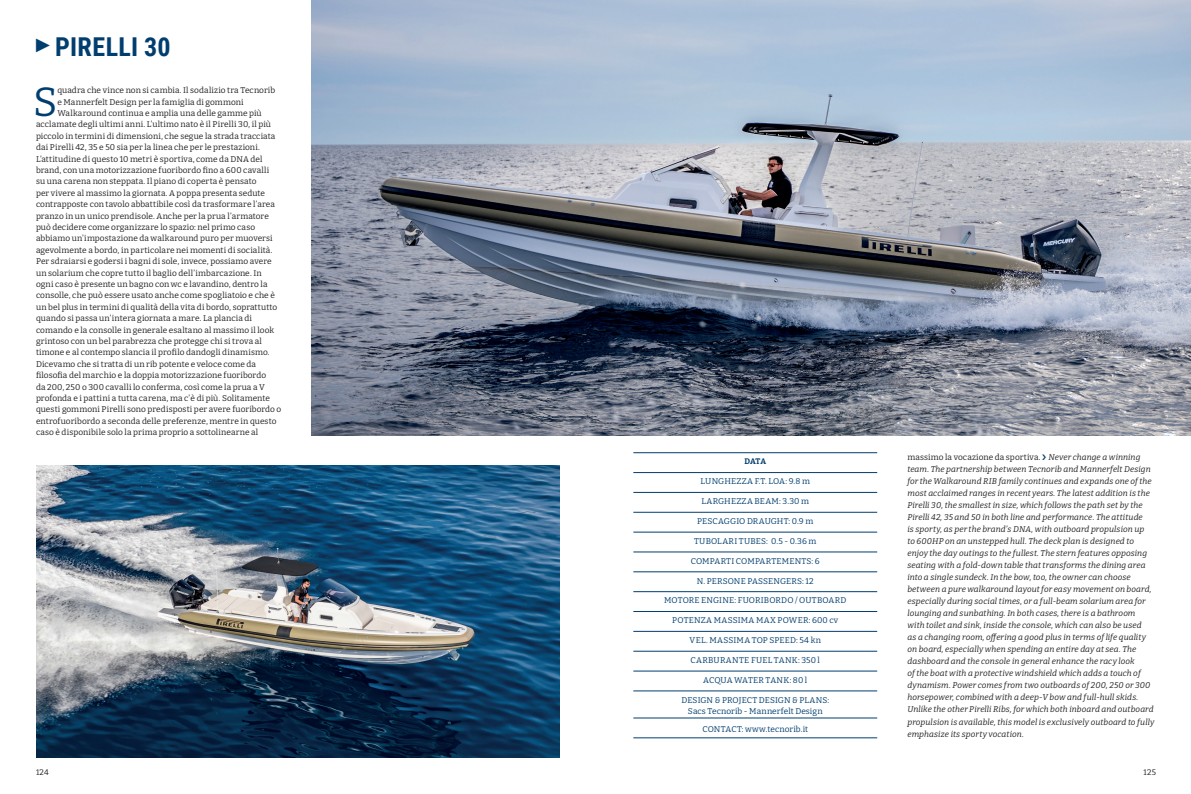
<style>
.page{position:relative;width:1191px;height:794px;background:#fff}
.page>*{position:absolute;margin:0;border:0;box-sizing:border-box;transform-origin:0 0}
.t1{font:40.7px "Bitter";color:#003e6f}
.t2{font:700 26px "Roboto Condensed";letter-spacing:.015em;color:#003e6f}
.t3{font:8.3px "Bitter";letter-spacing:.01em;color:#231f20}
.t4{font:italic 8.3px/12px "Bitter";letter-spacing:.01em;color:#231f20}
.t5{font:8.3px/11.3px "Bitter";letter-spacing:.015em;color:#003e6f;text-align:center}
.t6{font:8.3px "Bitter";letter-spacing:.035em;color:#003e6f}
.t7{font:8px "Bitter";letter-spacing:.04em;color:#231f20}
.t8{font:700 8px "Bitter";color:#003e6f}
.s1{font-style:normal}
</style>
<div class="page">
<hr style="left:633px;top:452px;width:244px;height:1px;background:#003e6f">
<hr style="left:633px;top:472px;width:244px;height:1px;background:#003e6f">
<hr style="left:633px;top:492px;width:244px;height:1px;background:#003e6f">
<hr style="left:633px;top:512px;width:244px;height:1px;background:#003e6f">
<hr style="left:633px;top:532px;width:244px;height:1px;background:#003e6f">
<hr style="left:633px;top:552px;width:244px;height:1px;background:#003e6f">
<hr style="left:633px;top:571px;width:244px;height:1px;background:#003e6f">
<hr style="left:633px;top:591px;width:244px;height:1px;background:#003e6f">
<hr style="left:633px;top:611px;width:244px;height:1px;background:#003e6f">
<hr style="left:633px;top:631px;width:244px;height:1px;background:#003e6f">
<hr style="left:633px;top:651px;width:244px;height:1px;background:#003e6f">
<hr style="left:633px;top:671px;width:244px;height:1px;background:#003e6f">
<hr style="left:633px;top:690px;width:244px;height:1px;background:#003e6f">
<hr style="left:633px;top:718px;width:244px;height:1px;background:#003e6f">
<hr style="left:633px;top:737px;width:244px;height:1px;background:#003e6f">
<img style="left:312px;top:0;width:879px;height:435px">
<img style="left:36px;top:465px;width:523px;height:292px">
<h2 class="t2" style="left:36px;top:28px;width:136px"><sup>►</sup> PIRELLI 30</h2>
<h1 class="t1" style="left:33px;top:76px;width:26px">S</h1>
<p class="t3" style="left:57px;top:85px;width:219px">quadra che vince non si cambia. Il sodalizio tra Tecnorib</p>
<p class="t3" style="left:57px;top:97px;width:188px">e Mannerfelt Design per la famiglia di gommoni</p>
<p class="t3" style="left:57px;top:108px;width:206px">Walkaround continua e amplia una delle gamme più</p>
<p class="t3" style="left:36px;top:119px;width:236px">acclamate degli ultimi anni. L’ultimo nato è il Pirelli 30, il più</p>
<p class="t3" style="left:36px;top:131px;width:241px">piccolo in termini di dimensioni, che segue la strada tracciata</p>
<p class="t3" style="left:36px;top:142px;width:225px">dai Pirelli 42, 35 e 50 sia per la linea che per le prestazioni.</p>
<p class="t3" style="left:36px;top:153px;width:228px">L’attitudine di questo 10 metri è sportiva, come da DNA del</p>
<p class="t3" style="left:36px;top:165px;width:235px">brand, con una motorizzazione fuoribordo fino a 600 cavalli</p>
<p class="t3" style="left:36px;top:176px;width:222px">su una carena non steppata. Il piano di coperta è pensato</p>
<p class="t3" style="left:36px;top:188px;width:231px">per vivere al massimo la giornata. A poppa presenta sedute</p>
<p class="t3" style="left:36px;top:199px;width:240px">contrapposte con tavolo abbattibile così da trasformare l’area</p>
<p class="t3" style="left:36px;top:210px;width:234px">pranzo in un unico prendisole. Anche per la prua l’armatore</p>
<p class="t3" style="left:36px;top:222px;width:221px">può decidere come organizzare lo spazio: nel primo caso</p>
<p class="t3" style="left:36px;top:233px;width:238px">abbiamo un’impostazione da walkaround puro per muoversi</p>
<p class="t3" style="left:36px;top:245px;width:238px">agevolmente a bordo, in particolare nei momenti di socialità.</p>
<p class="t3" style="left:36px;top:256px;width:237px">Per sdraiarsi e godersi i bagni di sole, invece, possiamo avere</p>
<p class="t3" style="left:36px;top:267px;width:227px">un solarium che copre tutto il baglio dell’imbarcazione. In</p>
<p class="t3" style="left:36px;top:279px;width:233px">ogni caso è presente un bagno con wc e lavandino, dentro la</p>
<p class="t3" style="left:36px;top:290px;width:240px">consolle, che può essere usato anche come spogliatoio e che è</p>
<p class="t3" style="left:36px;top:302px;width:243px">un bel plus in termini di qualità della vita di bordo, soprattutto</p>
<p class="t3" style="left:36px;top:313px;width:218px">quando si passa un’intera giornata a mare. La plancia di</p>
<p class="t3" style="left:36px;top:324px;width:240px">comando e la consolle in generale esaltano al massimo il look</p>
<p class="t3" style="left:36px;top:336px;width:227px">grintoso con un bel parabrezza che protegge chi si trova al</p>
<p class="t3" style="left:36px;top:347px;width:235px">timone e al contempo slancia il profilo dandogli dinamismo.</p>
<p class="t3" style="left:36px;top:359px;width:222px">Dicevamo che si tratta di un rib potente e veloce come da</p>
<p class="t3" style="left:36px;top:370px;width:232px">filosofia del marchio e la doppia motorizzazione fuoribordo</p>
<p class="t3" style="left:36px;top:381px;width:230px">da 200, 250 o 300 cavalli lo conferma, così come la prua a V</p>
<p class="t3" style="left:36px;top:393px;width:235px">profonda e i pattini a tutta carena, ma c’è di più. Solitamente</p>
<p class="t3" style="left:36px;top:404px;width:247px">questi gommoni Pirelli sono predisposti per avere fuoribordo o</p>
<p class="t3" style="left:36px;top:415px;width:242px">entrofuoribordo a seconda delle preferenze, mentre in questo</p>
<p class="t3" style="left:36px;top:427px;width:224px">caso è disponibile solo la prima proprio a sottolinearne al</p>
<p class="t8" style="left:744px;top:456px;width:23px">DATA</p>
<p class="t5" style="left:700px;top:475px;width:111px">LUNGHEZZA F.T. LOA: 9.8 m</p>
<p class="t5" style="left:701px;top:495px;width:109px">LARGHEZZA BEAM: 3.30 m</p>
<p class="t5" style="left:697px;top:515px;width:117px">PESCAGGIO DRAUGHT: 0.9 m</p>
<p class="t6" style="left:694px;top:536px;width:124px">TUBOLARI TUBES: 0.5 - 0.36 m</p>
<p class="t5" style="left:691px;top:555px;width:130px">COMPARTI COMPARTEMENTS: 6</p>
<p class="t5" style="left:697px;top:575px;width:118px">N. PERSONE PASSENGERS: 12</p>
<p class="t5" style="left:664px;top:594px;width:184px">MOTORE ENGINE: FUORIBORDO / OUTBOARD</p>
<p class="t5" style="left:672px;top:614px;width:168px">POTENZA MASSIMA MAX POWER: 600 cv</p>
<p class="t5" style="left:689px;top:634px;width:133px">VEL. MASSIMA TOP SPEED: 54 kn</p>
<p class="t6" style="left:690px;top:655px;width:131px">CARBURANTE FUEL TANK: 350 l</p>
<p class="t5" style="left:703px;top:674px;width:106px">ACQUA WATER TANK: 80 l</p>
<p class="t5" style="left:681px;top:694px;width:149px">DESIGN &amp; PROJECT DESIGN &amp; PLANS:<br>Sacs Tecnorib - Mannerfelt Design</p>
<p class="t5" style="left:702px;top:723px;width:107px">CONTACT: www.tecnorib.it</p>
<p class="t4" style="left:907px;top:451px;width:248px"><span class="s1">massimo la vocazione da sportiva.</span> Never change a winning team. The partnership between Tecnorib and Mannerfelt Design for the Walkaround RIB family continues and expands one of the most acclaimed ranges in recent years. The latest addition is the Pirelli 30, the smallest in size, which follows the path set by the Pirelli 42, 35 and 50 in both line and performance. The attitude<br>is sporty, as per the brand’s DNA, with outboard propulsion up<br>to 600HP on an unstepped hull. The deck plan is designed to enjoy the day outings to the fullest. The stern features opposing seating with a fold-down table that transforms the dining area into a single sundeck. In the bow, too, the owner can choose between a pure walkaround layout for easy movement on board, especially during social times, or a full-beam solarium area for lounging and sunbathing. In both cases, there is a bathroom with toilet and sink, inside the console, which can also be used<br>as a changing room, offering a good plus in terms of life quality on board, especially when spending an entire day at sea. The dashboard and the console in general enhance the racy look<br>of the boat with a protective windshield which adds a touch of dynamism. Power comes from two outboards of 200, 250 or 300 horsepower, combined with a deep-V bow and full-hull skids.<br>Unlike the other Pirelli Ribs, for which both inboard and outboard propulsion is available, this model is exclusively outboard to fully emphasize its sporty vocation.</p>
<p class="t7" style="left:36px;top:767px;width:14px">124</p>
<p class="t7" style="left:1143px;top:767px;width:14px">125</p>
</div>
